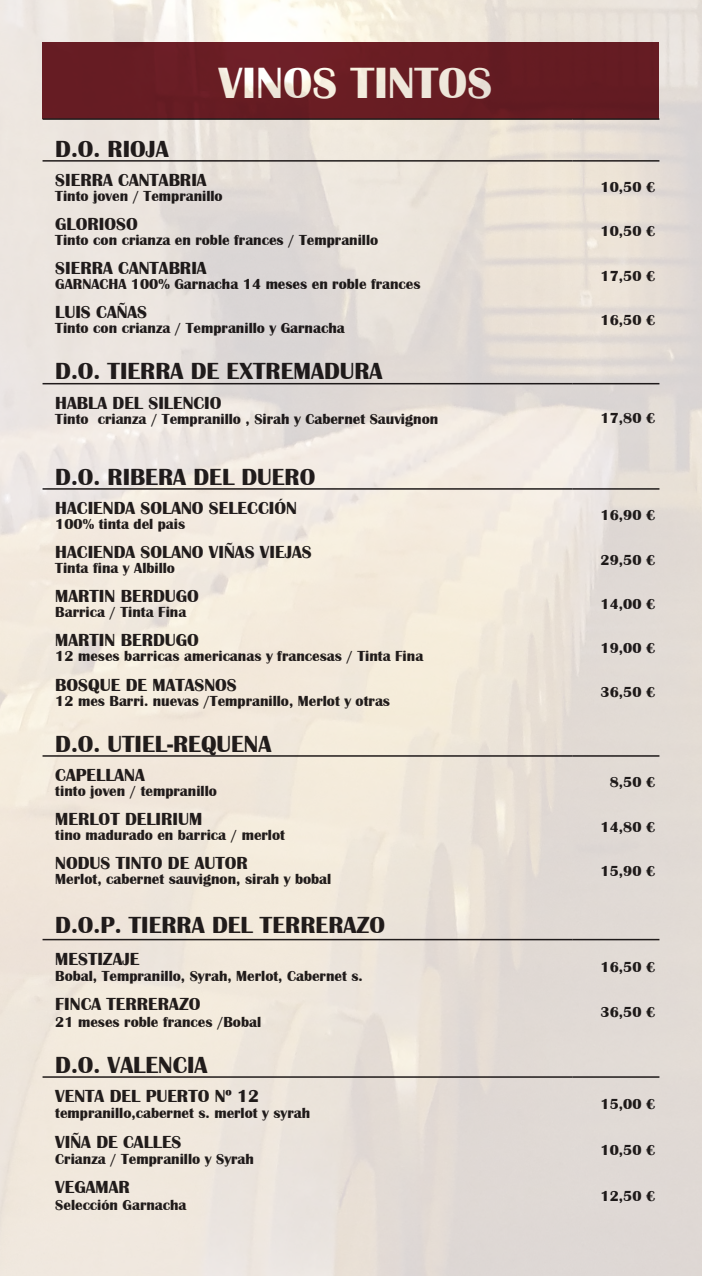
<style>
.page{position:relative;width:702px;height:1276px;background:#fff}
.page>*{position:absolute;margin:0;border:0;box-sizing:border-box;transform-origin:0 0}
.t1{font:700 45px "Britannic";color:#fff}
.t2{font:700 24px "Britannic";color:#231f20}
.t3{font:700 18px "Britannic";color:#231f20}
.t4{font:700 15px "Britannic";color:#231f20}
</style>
<div class="page">
<img style="left:0;top:0;width:702px;height:1276px">
<div style="left:43px;top:43px;width:616px;height:76px;background:#671c23"></div>
<hr style="left:43px;top:118px;width:529px;height:2px;background:#231f20">
<hr style="left:572px;top:118px;width:87px;height:2px;background:#231f20">
<hr style="left:43px;top:160px;width:529px;height:2px;background:#231f20">
<hr style="left:572px;top:160px;width:87px;height:2px;background:#231f20">
<hr style="left:43px;top:383px;width:529px;height:1px;background:#231f20">
<hr style="left:572px;top:383px;width:87px;height:1px;background:#231f20">
<hr style="left:43px;top:488px;width:529px;height:2px;background:#231f20">
<hr style="left:572px;top:488px;width:87px;height:2px;background:#231f20">
<hr style="left:43px;top:755px;width:529px;height:1px;background:#231f20">
<hr style="left:572px;top:755px;width:87px;height:1px;background:#231f20">
<hr style="left:43px;top:939px;width:529px;height:1px;background:#231f20">
<hr style="left:572px;top:939px;width:87px;height:1px;background:#231f20">
<hr style="left:43px;top:1076px;width:529px;height:1px;background:#231f20">
<hr style="left:572px;top:1076px;width:87px;height:1px;background:#231f20">
<h1 class="t1" style="left:218px;top:58px;width:275px">VINOS TINTOS</h1>
<h2 class="t2" style="left:55px;top:135px;width:115px">D.O. RIOJA</h2>
<p class="t3" style="left:55px;top:170px;width:153px">SIERRA CANTABRIA</p>
<p class="t4" style="left:55px;top:187px;width:169px">Tinto joven / Tempranillo</p>
<p class="t3" style="left:55px;top:214px;width:84px">GLORIOSO</p>
<p class="t4" style="left:55px;top:231px;width:324px">Tinto con crianza en roble frances / Tempranillo</p>
<p class="t3" style="left:55px;top:258px;width:153px">SIERRA CANTABRIA</p>
<p class="t4" style="left:55px;top:276px;width:367px">GARNACHA 100% Garnacha 14 meses en roble frances</p>
<p class="t3" style="left:55px;top:302px;width:93px">LUIS CAÑAS</p>
<p class="t4" style="left:55px;top:320px;width:291px">Tinto con crianza / Tempranillo y Garnacha</p>
<p class="t4" style="left:600px;top:179px;width:56px">10,50 €</p>
<p class="t4" style="left:600px;top:223px;width:56px">10,50 €</p>
<p class="t4" style="left:600px;top:267px;width:56px">17,50 €</p>
<p class="t4" style="left:600px;top:311px;width:56px">16,50 €</p>
<h2 class="t2" style="left:55px;top:358px;width:329px">D.O. TIERRA DE EXTREMADURA</h2>
<p class="t3" style="left:55px;top:392px;width:168px">HABLA DEL SILENCIO</p>
<p class="t4" style="left:55px;top:410px;width:384px">Tinto crianza / Tempranillo , Sirah y Cabernet Sauvignon</p>
<p class="t4" style="left:600px;top:409px;width:56px">17,80 €</p>
<h2 class="t2" style="left:55px;top:463px;width:261px">D.O. RIBERA DEL DUERO</h2>
<p class="t3" style="left:55px;top:498px;width:243px">HACIENDA SOLANO SELECCIÓN</p>
<p class="t4" style="left:55px;top:515px;width:131px">100% tinta del pais</p>
<p class="t3" style="left:55px;top:542px;width:258px">HACIENDA SOLANO VIÑAS VIEJAS</p>
<p class="t4" style="left:55px;top:559px;width:121px">Tinta fina y Albillo</p>
<p class="t3" style="left:55px;top:586px;width:145px">MARTIN BERDUGO</p>
<p class="t4" style="left:55px;top:604px;width:132px">Barrica / Tinta Fina</p>
<p class="t3" style="left:55px;top:630px;width:145px">MARTIN BERDUGO</p>
<p class="t4" style="left:55px;top:648px;width:369px">12 meses barricas americanas y francesas / Tinta Fina</p>
<p class="t3" style="left:55px;top:674px;width:183px">BOSQUE DE MATASNOS</p>
<p class="t4" style="left:55px;top:692px;width:336px">12 mes Barri. nuevas /Tempranillo, Merlot y otras</p>
<h2 class="t2" style="left:55px;top:730px;width:217px">D.O. UTIEL-REQUENA</h2>
<p class="t3" style="left:55px;top:765px;width:91px">CAPELLANA</p>
<p class="t4" style="left:55px;top:782px;width:163px">tinto joven / tempranillo</p>
<p class="t3" style="left:55px;top:809px;width:148px">MERLOT DELIRIUM</p>
<p class="t4" style="left:55px;top:826px;width:231px">tino madurado en barrica / merlot</p>
<p class="t3" style="left:55px;top:853px;width:194px">NODUS TINTO DE AUTOR</p>
<p class="t4" style="left:55px;top:871px;width:277px">Merlot, cabernet sauvignon, sirah y bobal</p>
<h2 class="t2" style="left:55px;top:911px;width:331px">D.O.P. TIERRA DEL TERRERAZO</h2>
<p class="t3" style="left:55px;top:948px;width:86px">MESTIZAJE</p>
<p class="t4" style="left:55px;top:967px;width:309px">Bobal, Tempranillo, Syrah, Merlot, Cabernet s.</p>
<p class="t3" style="left:55px;top:994px;width:147px">FINCA TERRERAZO</p>
<p class="t4" style="left:55px;top:1013px;width:207px">21 meses roble frances /Bobal</p>
<h2 class="t2" style="left:55px;top:1051px;width:154px">D.O. VALENCIA</h2>
<p class="t3" style="left:55px;top:1086px;width:205px">VENTA DEL PUERTO Nº 12</p>
<p class="t4" style="left:55px;top:1105px;width:256px">tempranillo,cabernet s. merlot y syrah</p>
<p class="t3" style="left:55px;top:1131px;width:128px">VIÑA DE CALLES</p>
<p class="t4" style="left:55px;top:1150px;width:200px">Crianza / Tempranillo y Syrah</p>
<p class="t3" style="left:55px;top:1177px;width:76px">VEGAMAR</p>
<p class="t4" style="left:55px;top:1196px;width:133px">Selección Garnacha</p>
<p class="t4" style="left:600px;top:507px;width:56px">16,90 €</p>
<p class="t4" style="left:600px;top:551px;width:56px">29,50 €</p>
<p class="t4" style="left:600px;top:595px;width:56px">14,00 €</p>
<p class="t4" style="left:600px;top:639px;width:56px">19,00 €</p>
<p class="t4" style="left:600px;top:684px;width:56px">36,50 €</p>
<p class="t4" style="left:609px;top:774px;width:47px">8,50 €</p>
<p class="t4" style="left:600px;top:818px;width:56px">14,80 €</p>
<p class="t4" style="left:600px;top:862px;width:56px">15,90 €</p>
<p class="t4" style="left:600px;top:958px;width:56px">16,50 €</p>
<p class="t4" style="left:600px;top:1004px;width:56px">36,50 €</p>
<p class="t4" style="left:600px;top:1095px;width:56px">15,00 €</p>
<p class="t4" style="left:600px;top:1141px;width:56px">10,50 €</p>
<p class="t4" style="left:600px;top:1187px;width:56px">12,50 €</p>
</div>
